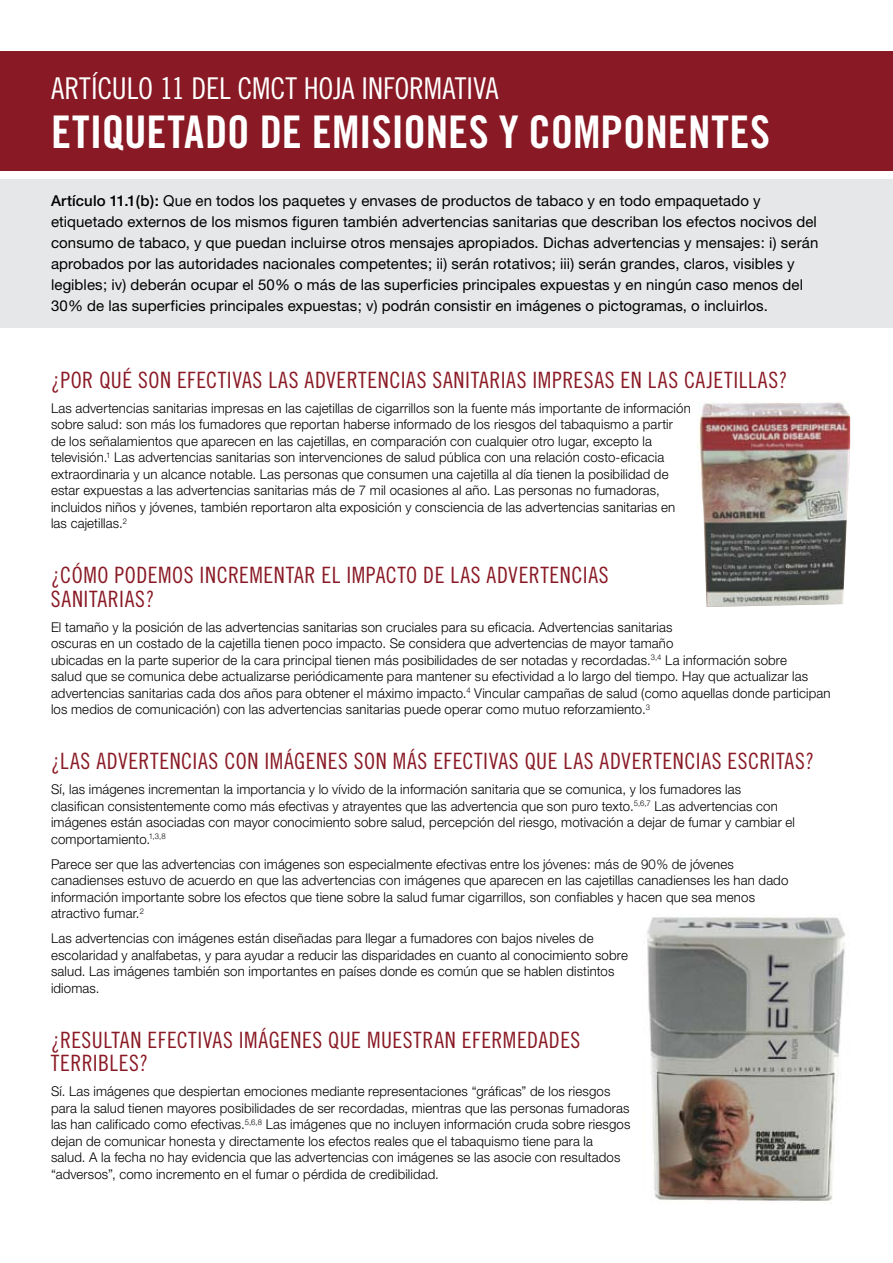
<style>
.page{position:relative;width:893px;height:1263px;background:#fff}
.page>*{position:absolute;margin:0;border:0;box-sizing:border-box;transform-origin:0 0}
.t1{font:45px "Trade Gothic Bold Cond Twenty";color:#fff}
.t2{font:30px "Trade Gothic Cond Eighteen";letter-spacing:-.005em;color:#fff}
.t3{font:22.5px "Trade Gothic Cond Eighteen";letter-spacing:.03em;color:#891924}
.t4{font:15px/21px "Helvetica Neue";letter-spacing:.005em;color:#000}
.t5{font:300 13.5px/16.5px "Helvetica Neue";letter-spacing:.01em;color:#000}
.s1{font-weight:500}
</style>
<div class="page">
<div style="left:0;top:179px;width:893px;height:148px;background:#e6e7e8"></div>
<div style="left:0;top:51px;width:893px;height:119px;background:#891924"></div>
<img style="left:697px;top:402px;width:153px;height:205px">
<img style="left:647px;top:916px;width:199px;height:288px">
<h2 class="t2" style="left:51px;top:70px;width:449px">ARTÍCULO 11 DEL CMCT HOJA INFORMATIVA</h2>
<h1 class="t1" style="left:51px;top:105px;width:721px">ETIQUETADO DE EMISIONES Y COMPONENTES</h1>
<p class="t4" style="left:51px;top:190px;width:769px"><span class="s1">Artículo 11.1(b):</span> Que en todos los paquetes y envases de productos de tabaco y en todo empaquetado y etiquetado externos de los mismos figuren también advertencias sanitarias que describan los efectos nocivos del consumo de tabaco, y que puedan incluirse otros mensajes apropiados. Dichas advertencias y mensajes: i) serán aprobados por las autoridades nacionales competentes; ii) serán rotativos; iii) serán grandes, claros, visibles y legibles; iv) deberán ocupar el 50% o más de las superficies principales expuestas y en ningún caso menos del 30% de las superficies principales expuestas; v) podrán consistir en imágenes o pictogramas, o incluirlos.</p>
<h3 class="t3" style="left:51px;top:366px;width:137px">¿POR QUÉ SON EFECT</h3>
<h3 class="t3" style="left:227px;top:366px;width:100px">IVAS LAS ADVERTENC</h3>
<h3 class="t3" style="left:401px;top:366px;width:388px">IAS SANITARIAS IMPRESAS EN LAS CAJETILLAS?</h3>
<p class="t5" style="left:51px;top:399px;width:641px">Las advertencias sanitarias impresas en las cajetillas de cigarrillos son la fuente más importante de información sobre salud: son más los fumadores que reportan haberse informado de los riesgos del tabaquismo a partir de los señalamientos que aparecen en las cajetillas, en comparación con cualquier otro lugar, excepto la televisión.<sup>1</sup> Las advertencias sanitarias son intervenciones de salud pública con una relación costo-eficacia extraordinaria y un alcance notable. Las personas que consumen una cajetilla al día tienen la posibilidad de estar expuestas a las advertencias sanitarias más de 7 mil ocasiones al año. Las personas no fumadoras, incluidos niños y jóvenes, también reportaron alta exposición y consciencia de las advertencias sanitarias en las cajetillas.<sup>2</sup></p>
<h3 class="t3" style="left:51px;top:562px;width:166px">¿CÓMO PODEMOS INCRE</h3>
<h3 class="t3" style="left:250px;top:562px;width:259px">MENTAR EL IMPACTO DE LAS ADVERTENC</h3>
<h3 class="t3" style="left:583px;top:562px;width:27px">IAS</h3>
<h3 class="t3" style="left:51px;top:585px;width:105px">SANITARIAS?</h3>
<p class="t5" style="left:51px;top:618px;width:781px">El tamaño y la posición de las advertencias sanitarias son cruciales para su eficacia. Advertencias sanitarias<br>oscuras en un costado de la cajetilla tienen poco impacto. Se considera que advertencias de mayor tamaño<br>ubicadas en la parte superior de la cara principal tienen más posibilidades de ser notadas y recordadas.<sup>3,4</sup> La información sobre<br>salud que se comunica debe actualizarse periódicamente para mantener su efectividad a lo largo del tiempo. Hay que actualizar las advertencias sanitarias cada dos años para obtener el máximo impacto.<sup>4</sup> Vincular campañas de salud (como aquellas donde participan los medios de comunicación) con las advertencias sanitarias puede operar como mutuo reforzamiento.<sup>3</sup></p>
<h3 class="t3" style="left:51px;top:748px;width:68px">¿LAS ADVERTENC</h3>
<h3 class="t3" style="left:193px;top:748px;width:44px">IAS CON</h3>
<h3 class="t3" style="left:264px;top:748px;width:180px">IMÁGENES SON MÁS EFECT</h3>
<h3 class="t3" style="left:483px;top:748px;width:139px">IVAS QUE LAS ADVERTENC</h3>
<h3 class="t3" style="left:696px;top:748px;width:120px">IAS ESCRITAS?</h3>
<p class="t5" style="left:51px;top:781px;width:745px">Sí, las imágenes incrementan la importancia y lo vívido de la información sanitaria que se comunica, y los fumadores las clasifican consistentemente como más efectivas y atrayentes que las advertencia que son puro texto.<sup>5,6,7</sup> Las advertencias con imágenes están asociadas con mayor conocimiento sobre salud, percepción del riesgo, motivación a dejar de fumar y cambiar el comportamiento.<sup>1,3,8</sup></p>
<p class="t5" style="left:51px;top:855px;width:739px">Parece ser que las advertencias con imágenes son especialmente efectivas entre los jóvenes: más de 90% de jóvenes canadienses estuvo de acuerdo en que las advertencias con imágenes que aparecen en las cajetillas canadienses les han dado información importante sobre los efectos que tiene sobre la salud fumar cigarrillos, son confiables y hacen que sea menos atractivo fumar.<sup>2</sup></p>
<p class="t5" style="left:51px;top:930px;width:578px">Las advertencias con imágenes están diseñadas para llegar a fumadores con bajos niveles de escolaridad y analfabetas, y para ayudar a reducir las disparidades en cuanto al conocimiento sobre salud. Las imágenes también son importantes en países donde es común que se hablen distintos idiomas.</p>
<h3 class="t3" style="left:51px;top:1026px;width:108px">¿RESULTAN EFECT</h3>
<h3 class="t3" style="left:197px;top:1026px;width:275px">IVAS IMÁGENES QUE MUESTRAN EFER</h3>
<h3 class="t3" style="left:503px;top:1026px;width:79px">MEDADES</h3>
<h3 class="t3" style="left:51px;top:1050px;width:12px">TERR</h3>
<h3 class="t3" style="left:93px;top:1050px;width:57px">IBLES?</h3>
<p class="t5" style="left:51px;top:1083px;width:581px">Sí. Las imágenes que despiertan emociones mediante representaciones “gráficas” de los riesgos para la salud tienen mayores posibilidades de ser recordadas, mientras que las personas fumadoras las han calificado como efectivas.<sup>5,6,8</sup> Las imágenes que no incluyen información cruda sobre riesgos dejan de comunicar honesta y directamente los efectos reales que el tabaquismo tiene para la salud. A la fecha no hay evidencia que las advertencias con imágenes se las asocie con resultados “adversos”, como incremento en el fumar o pérdida de credibilidad.</p>
</div>
